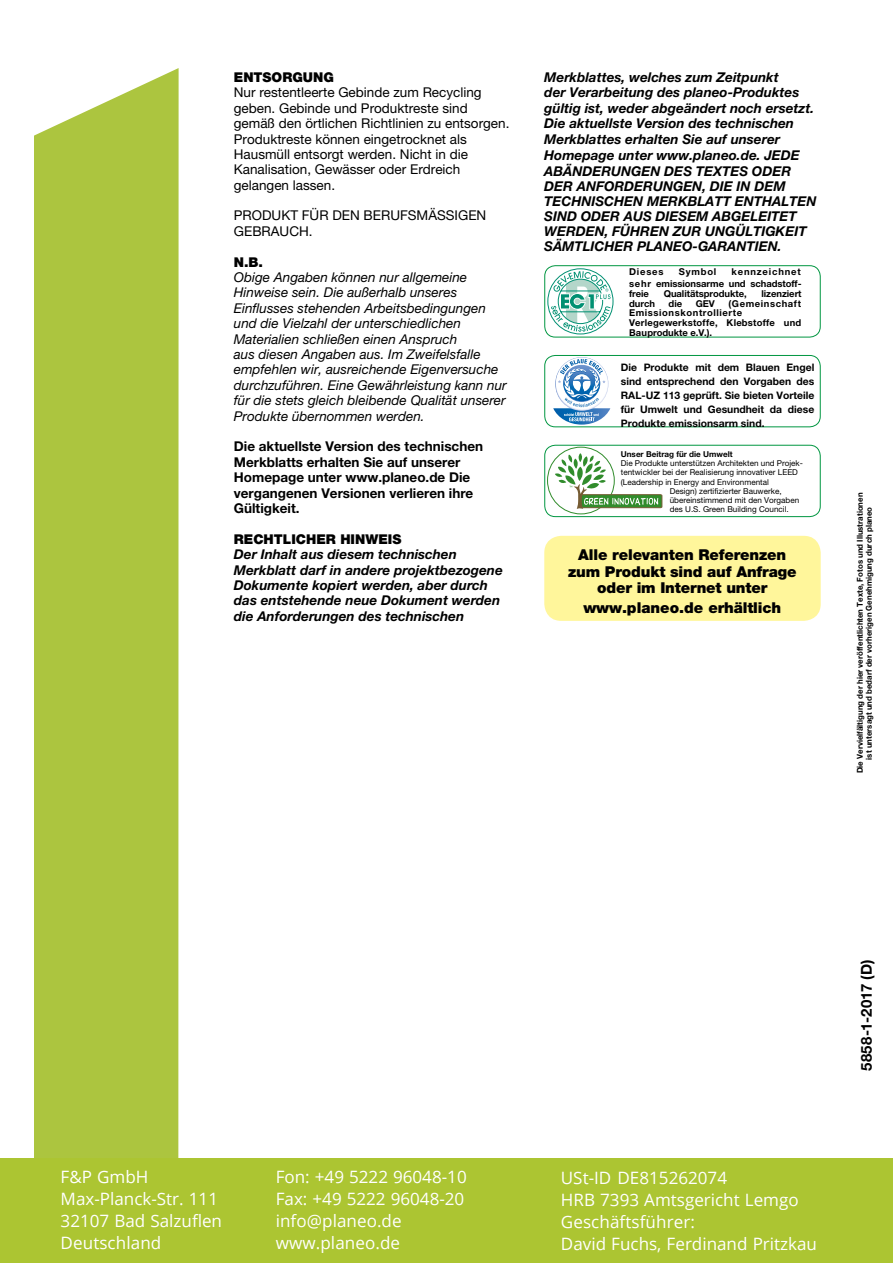
<style>
.page{position:relative;width:893px;height:1263px;background:#fff}
.page>*{position:absolute;margin:0;border:0;box-sizing:border-box;transform-origin:0 0}
.t1{font:17.1px/22px "Open Sans";color:#fff}
.t2{font:900 15px/16.5px "Helvetica Neue LTW1 G";letter-spacing:-.01em;color:#000;text-align:center}
.t3{font:700 15px "Helvetica Neue LTW1 G";letter-spacing:.03em;color:#000}
.t4{font:italic 700 13.5px/15.5px "Helvetica Neue LTW1 G";color:#000}
.t5{font:italic 13.5px/15.5px "Helvetica Neue LTW1 G";color:#000}
.t6{font:13.5px/15.5px "Helvetica Neue LTW1 G";color:#000}
.t7{font:700 13.5px/15.5px "Helvetica Neue LTW1 G";color:#000}
.t8{font:900 13.5px "Helvetica Neue LTW1 G";color:#000}
.t9{font:700 10.35px/14.1px "Helvetica Neue LTW1 G";color:#000;text-align:justify}
.t10{font:700 9.45px/9.9px "Helvetica Neue LTW1 G";letter-spacing:.025em;color:#000}
.t11{font:700 9.45px/11.9px "Helvetica Neue LTW1 G";letter-spacing:-.005em;color:#000;text-align:right}
.t12{font:8.1px "Helvetica Neue LTW1 G";color:#000}
.t13{font:700 8.1px/9px "Helvetica Neue LTW1 G";color:#000;text-align:center}
</style>
<div class="page">
<div style="left:34px;top:68px;width:145px;height:1090px;background:#acc53f"></div>
<div style="left:544px;top:445px;width:277px;height:72px;border:1px solid #009641;border-radius:11px"></div>
<svg style="left:547px;top:447px;width:67px;height:67px"></svg>
<div style="left:547px;top:447px;width:67px;height:67px;border:1px solid #318c2c;border-radius:50%"></div>
<svg style="left:555px;top:453px;width:107px;height:56px"></svg>
<div style="left:544px;top:265px;width:277px;height:72px;border:1px solid #009641;border-radius:11px"></div>
<svg style="left:548px;top:269px;width:65px;height:65px"></svg>
<div style="left:544px;top:536px;width:277px;height:85px;background:#fff69b;border-radius:17px"></div>
<div style="left:544px;top:355px;width:277px;height:72px;border:1px solid #009641;border-radius:11px"></div>
<svg style="left:553px;top:357px;width:57px;height:68px"></svg>
<div style="left:0;top:1158px;width:892px;height:105px;background:#acc532"></div>
<p class="t8" style="left:234px;top:69px;width:102px">ENTSORGUNG</p>
<p class="t6" style="left:234px;top:85px;width:277px">Nur restentleerte Gebinde zum Recycling geben. Gebinde und Produktreste sind gemäß den örtlichen Richtlinien zu entsorgen.<br>Produktreste können eingetrocknet als Hausmüll entsorgt werden. Nicht in die Kanalisation, Gewässer oder Erdreich gelangen lassen.</p>
<p class="t6" style="left:234px;top:208px;width:254px">PRODUKT FÜR DEN BERUFSMÄSSIGEN<br>GEBRAUCH.</p>
<p class="t8" style="left:234px;top:254px;width:31px">N.B.</p>
<p class="t5" style="left:234px;top:269px;width:274px">Obige Angaben können nur allgemeine Hinweise sein. Die außerhalb unseres Einflusses stehenden Arbeitsbedingungen und die Vielzahl der unterschiedlichen Materialien schließen einen Anspruch<br>aus diesen Angaben aus. Im Zweifelsfalle empfehlen wir, ausreichende Eigenversuche durchzuführen. Eine Gewährleistung kann nur für die stets gleich bleibende Qualität unserer Produkte übernommen werden.</p>
<p class="t7" style="left:234px;top:439px;width:251px">Die aktuellste Version des technischen<br>Merkblatts erhalten Sie auf unserer<br>Homepage unter www.planeo.de Die vergangenen Versionen verlieren ihre<br>Gültigkeit.</p>
<p class="t8" style="left:234px;top:531px;width:169px">RECHTLICHER HINWEIS</p>
<p class="t4" style="left:234px;top:546px;width:271px">Der Inhalt aus diesem technischen Merkblatt darf in andere projektbezogene Dokumente kopiert werden, aber durch das entstehende neue Dokument werden die Anforderungen des technischen</p>
<p class="t4" style="left:544px;top:69px;width:274px">Merkblattes, welches zum Zeitpunkt<br>der Verarbeitung des planeo-Produktes gültig ist, weder abgeändert noch ersetzt.<br>Die aktuellste Version des technischen Merkblattes erhalten Sie auf unserer Homepage unter www.planeo.de. JEDE ABÄNDERUNGEN DES TEXTES ODER DER ANFORDERUNGEN, DIE IN DEM TECHNISCHEN MERKBLATT ENTHALTEN SIND ODER AUS DIESEM ABGELEITET WERDEN, FÜHREN ZUR UNGÜLTIGKEIT SÄMTLICHER PLANEO-GARANTIEN.</p>
<p class="t10" style="left:629px;top:267px;width:36px">Dieses</p>
<p class="t10" style="left:679px;top:267px;width:39px">Symbol</p>
<p class="t11" style="left:629px;top:266px;width:174px">kennzeichnet<br>sehr emissionsarme und schadstoff-</p>
<p class="t10" style="left:629px;top:288px;width:21px">freie</p>
<p class="t11" style="left:664px;top:287px;width:85px">Qualitätsprodukte,</p>
<p class="t11" style="left:761px;top:287px;width:42px">lizenziert</p>
<p class="t10" style="left:629px;top:298px;width:27px">durch</p>
<p class="t10" style="left:669px;top:298px;width:15px">die</p>
<p class="t10" style="left:696px;top:298px;width:21px">GEV</p>
<p class="t10" style="left:629px;top:298px;width:174px;text-indent:99px">(Gemeinschaft<br>Emissionskontrollierte<br>Verlegewerkstoffe, Klebstoffe und<br>Bauprodukte e.V.).</p>
<p class="t9" style="left:621px;top:360px;width:195px">Die Produkte mit dem Blauen Engel sind entsprechend den Vorgaben des RAL-UZ 113 geprüft. Sie bieten Vorteile für Umwelt und Gesundheit da diese Produkte emissionsarm sind.</p>
<p class="t13" style="left:621px;top:449px;width:113px">Unser Beitrag für die Umwelt</p>
<p class="t12" style="left:621px;top:458px;width:184px">Die Produkte unterstützen Architekten und Projek-</p>
<p class="t12" style="left:621px;top:467px;width:179px">tentwickler bei der Realisierung innovativer LEED</p>
<p class="t12" style="left:621px;top:477px;width:150px">(Leadership in Energy and Environmental</p>
<p class="t12" style="left:670px;top:486px;width:113px">Design) zertifizierter Bauwerke,</p>
<p class="t12" style="left:670px;top:495px;width:131px">übereinstimmend mit den Vorgaben</p>
<p class="t12" style="left:670px;top:504px;width:120px">des U.S. Green Building Council.</p>
<p class="t2" style="left:568px;top:547px;width:230px">Alle relevanten Referenzen zum Produkt sind auf Anfrage oder im Internet unter</p>
<p class="t2" style="left:583px;top:599px;width:199px">www.planeo.de erhältlich</p>
<p class="t13" style="left:855px;top:773px;width:282px;rotate:-90deg">Die Vervielfältigung der hier veröffentlichten Texte, Fotos und Illustrationen ist untersagt und bedarf der vorherigen Genehmigung durch planeo</p>
<p class="t1" style="left:61px;top:1166px;width:163px">F&amp;P GmbH<br>Max-Planck-Str. 111<br>32107 Bad Salzuflen<br>Deutschland</p>
<p class="t1" style="left:561px;top:1166px;width:258px">USt-ID DE815262074<br>HRB 7393 Amtsgericht Lemgo<br>Geschäftsführer:<br>David Fuchs, Ferdinand Pritzkau</p>
<p class="t1" style="left:276px;top:1166px;width:192px">Fon: +49 5222 96048-10<br>Fax: +49 5222 96048-20 info@planeo.de www.planeo.de</p>
<p class="t3" style="left:857px;top:1071px;width:113px;rotate:-90deg">5858-1-2017 (D)</p>
</div>
